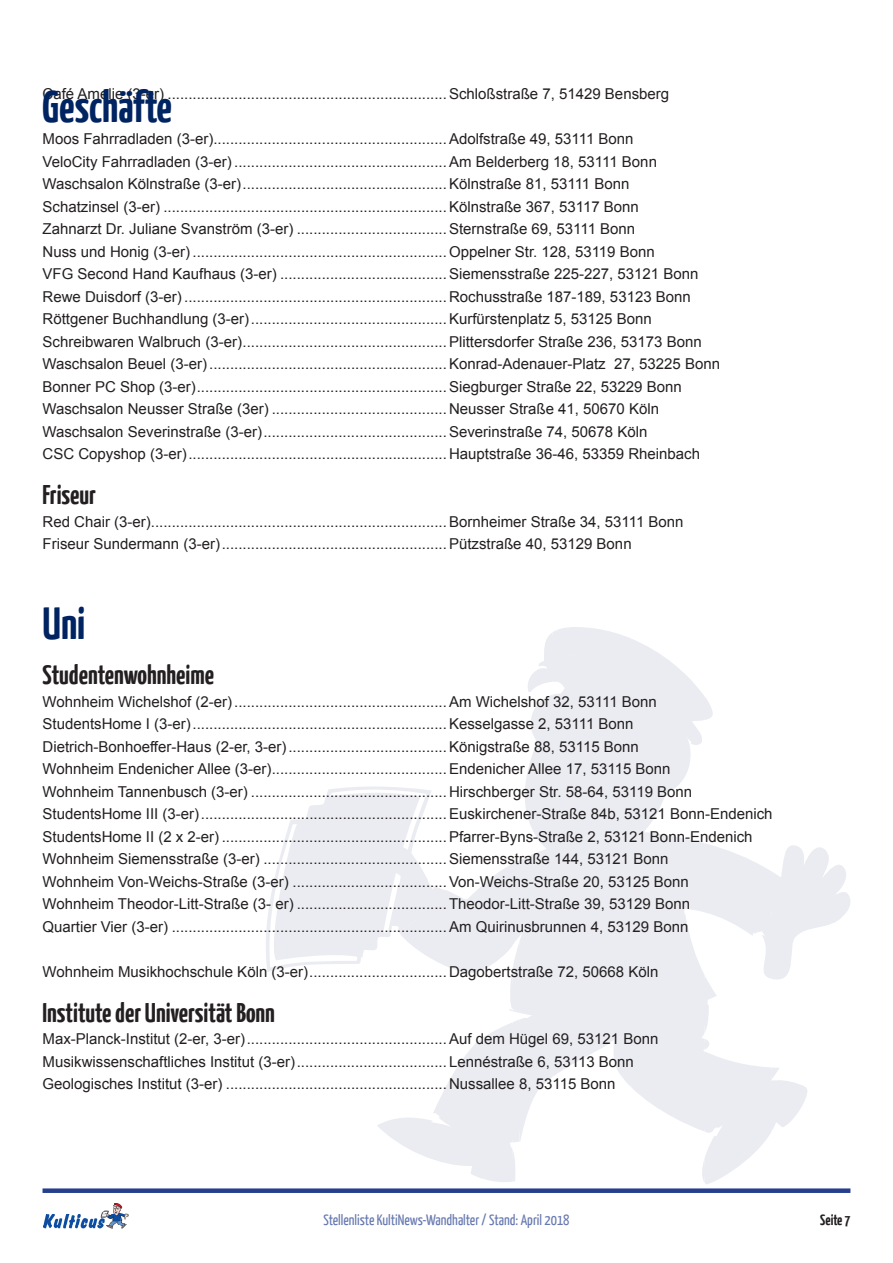
<style>
.page{position:relative;width:893px;height:1263px;background:#fff}
.page>*{position:absolute;margin:0;border:0;box-sizing:border-box;transform-origin:0 0}
.t1{font:700 45px "Yanone Kaffeesatz";color:#002361}
.t2{font:700 27px "Yanone Kaffeesatz";color:#231f20}
.t3{font:15px/22.5px "Arial";color:#231f20}
.t4{font:15px "Yanone Kaffeesatz";color:#253f8e}
.t5{font:700 15px "Yanone Kaffeesatz";color:#231f20}
</style>
<div class="page">
<img style="left:44px;top:1203px;width:85px;height:26px">
<div style="left:43px;top:1188px;width:807px;height:5px;background:#253f8e"></div>
<svg style="left:266px;top:627px;width:584px;height:557px"></svg>
<h1 class="t1" style="left:43px;top:78px;width:131px">Geschäfte</h1>
<p class="t3" style="left:43px;top:128px;width:679px">Moos Fahrradladen (3-er)........................................................Adolfstraße 49, 53111 Bonn<br>VeloCity Fahrradladen (3-er) ...................................................Am Belderberg 18, 53111 Bonn Waschsalon Kölnstraße (3-er).................................................Kölnstraße 81, 53111 Bonn<br>Schatzinsel (3-er) ....................................................................Kölnstraße 367, 53117 Bonn<br>Zahnarzt Dr. Juliane Svanström (3-er) ....................................Sternstraße 69, 53111 Bonn<br>Nuss und Honig (3-er) .............................................................Oppelner Str. 128, 53119 Bonn<br>VFG Second Hand Kaufhaus (3-er) ........................................Siemensstraße 225-227, 53121 Bonn Rewe Duisdorf (3-er) ...............................................................Rochusstraße 187-189, 53123 Bonn Röttgener Buchhandlung (3-er)...............................................Kurfürstenplatz 5, 53125 Bonn Schreibwaren Walbruch (3-er).................................................Plittersdorfer Straße 236, 53173 Bonn Waschsalon Beuel (3-er).........................................................Konrad-Adenauer-Platz 27, 53225 Bonn Bonner PC Shop (3-er)............................................................Siegburger Straße 22, 53229 Bonn Waschsalon Neusser Straße (3er) ..........................................Neusser Straße 41, 50670 Köln Waschsalon Severinstraße (3-er)............................................Severinstraße 74, 50678 Köln<br>CSC Copyshop (3-er)..............................................................Hauptstraße 36-46, 53359 Rheinbach</p>
<h2 class="t2" style="left:43px;top:478px;width:55px">Friseur</h2>
<p class="t3" style="left:43px;top:510px;width:643px">Red Chair (3-er).......................................................................Bornheimer Straße 34, 53111 Bonn<br>Friseur Sundermann (3-er)......................................................Pützstraße 40, 53129 Bonn</p>
<p class="t3" style="left:43px;top:83px;width:628px">Café Amelie (3-er) ...................................................................Schloßstraße 7, 51429 Bensberg</p>
<h1 class="t1" style="left:43px;top:596px;width:44px">Uni</h1>
<h2 class="t2" style="left:43px;top:658px;width:173px">Studentenwohnheime</h2>
<p class="t3" style="left:43px;top:690px;width:731px">Wohnheim Wichelshof (2-er)...................................................Am Wichelshof 32, 53111 Bonn<br>StudentsHome I (3-er).............................................................Kesselgasse 2, 53111 Bonn Dietrich-Bonhoeffer-Haus (2-er, 3-er)......................................Königstraße 88, 53115 Bonn<br>Wohnheim Endenicher Allee (3-er)..........................................Endenicher Allee 17, 53115 Bonn<br>Wohnheim Tannenbusch (3-er) ...............................................Hirschberger Str. 58-64, 53119 Bonn StudentsHome III (3-er)...........................................................Euskirchener-Straße 84b, 53121 Bonn-Endenich StudentsHome II (2 x 2-er) ......................................................Pfarrer-Byns-Straße 2, 53121 Bonn-Endenich Wohnheim Siemensstraße (3-er) ............................................Siemensstraße 144, 53121 Bonn<br>Wohnheim Von-Weichs-Straße (3-er) .....................................Von-Weichs-Straße 20, 53125 Bonn<br>Wohnheim Theodor-Litt-Straße (3- er) ....................................Theodor-Litt-Straße 39, 53129 Bonn<br>Quartier Vier (3-er) ..................................................................Am Quirinusbrunnen 4, 53129 Bonn</p>
<p class="t3" style="left:43px;top:960px;width:617px">Wohnheim Musikhochschule Köln (3-er)................................. Dagobertstraße 72, 50668 Köln</p>
<h2 class="t2" style="left:43px;top:996px;width:234px">Institute der Universität Bonn</h2>
<p class="t3" style="left:43px;top:1028px;width:617px">Max-Planck-Institut (2-er, 3-er)................................................Auf dem Hügel 69, 53121 Bonn<br>Musikwissenschaftliches Institut (3-er).................................... Lennéstraße 6, 53113 Bonn<br>Geologisches Institut (3-er) .....................................................Nussallee 8, 53115 Bonn</p>
<p class="t4" style="left:323px;top:1210px;width:248px">Stellenliste KultiNews-Wandhalter / Stand: April 2018</p>
<p class="t5" style="left:820px;top:1210px;width:32px">Seite 7</p>
</div>
